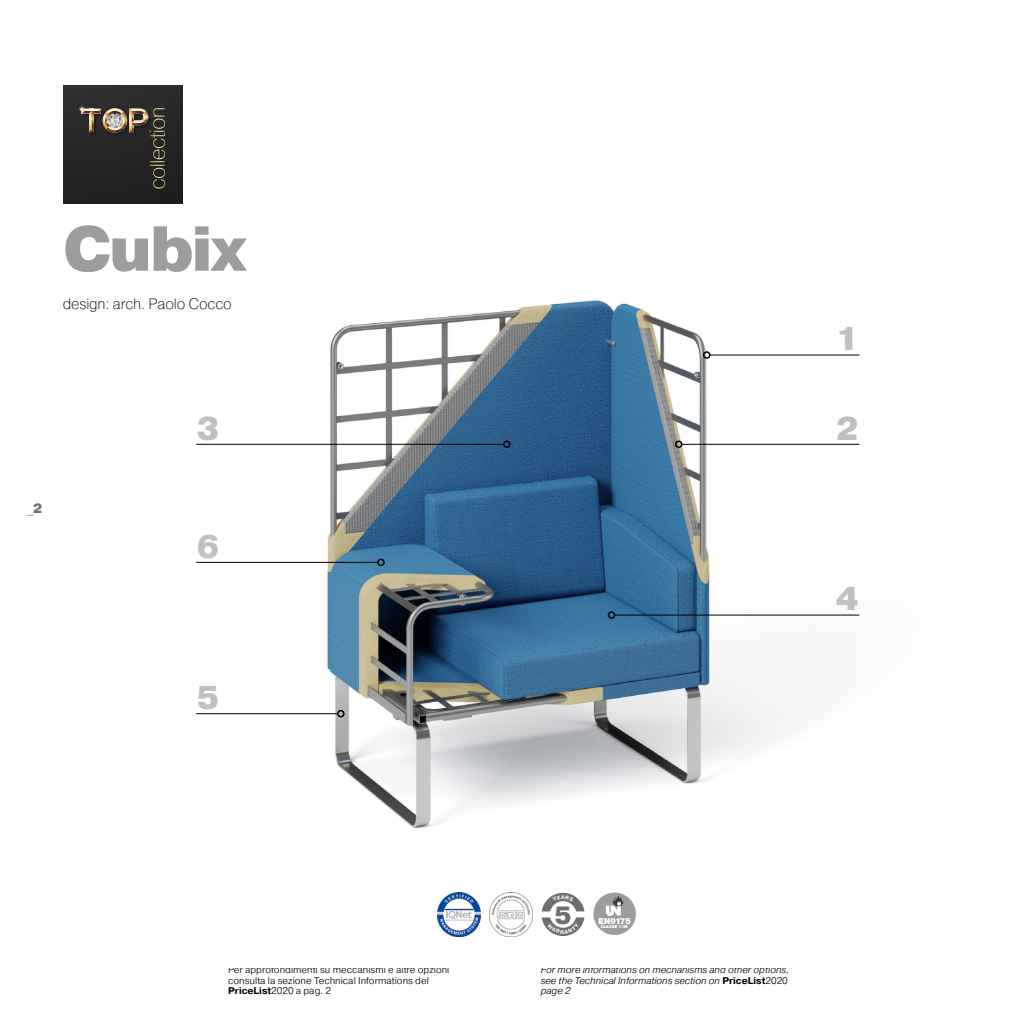
<style>
.page{position:relative;width:1021px;height:1021px;background:#fff}
.page>*{position:absolute;margin:0;border:0;box-sizing:border-box;transform-origin:0 0}
.t1{font:900 63.45px "Pragmatica";letter-spacing:-.04em;color:#9d9d9c}
.t2{font:900 33px "Pragmatica";color:#c1c0c0}
.t3{font:900 24.9px "Pragmatica";color:#706f6f}
.t4{font:200 15px "Pragmatica";letter-spacing:-.01em;color:#000}
.t5{font:300 13.5px "Pragmatica";color:#706f6f}
.t6{font:300 9.75px/10.5px "Pragmatica";color:#000}
.t7{font:italic 300 9.75px/10.5px "Pragmatica";color:#000}
.t8{font:900 8.25px "Pragmatica";letter-spacing:-.06em;color:#fff}
.t9{font:900 4.05px "Pragmatica";letter-spacing:-.01em;color:#fff}
.s1{font-weight:900}
.s2{font-weight:700}
.s3{font-weight:700;font-style:normal}
.s4{font-style:normal}
</style>
<div class="page">
<img style="left:182px;top:85px;width:678px;height:852px">
<svg style="left:64px;top:85px;width:118px;height:119px"></svg>
<img style="left:437px;top:892px;width:43px;height:44px">
<img style="left:489px;top:892px;width:43px;height:44px">
<div style="left:593px;top:892px;width:43px;height:43px;background:#9d9d9c;border-radius:50%"></div>
<svg style="left:606px;top:895px;width:18px;height:21px"></svg>
<hr style="left:709px;top:354px;width:150px;height:1px;background:#000">
<div style="left:703px;top:351px;width:7px;height:8px;border:2px solid #000;border-radius:50%"></div>
<hr style="left:614px;top:614px;width:245px;height:1px;background:#000">
<div style="left:607px;top:611px;width:8px;height:8px;border:2px solid #000;border-radius:50%"></div>
<hr style="left:681px;top:444px;width:178px;height:1px;background:#000">
<div style="left:675px;top:440px;width:7px;height:8px;border:2px solid #000;border-radius:50%"></div>
<hr style="left:196px;top:444px;width:307px;height:1px;background:#000">
<div style="left:503px;top:440px;width:7px;height:8px;border:2px solid #000;border-radius:50%"></div>
<hr style="left:196px;top:713px;width:142px;height:1px;background:#000">
<div style="left:337px;top:710px;width:7px;height:7px;border:2px solid #000;border-radius:50%"></div>
<hr style="left:196px;top:562px;width:182px;height:1px;background:#000">
<div style="left:377px;top:558px;width:8px;height:8px;border:2px solid #000;border-radius:50%"></div>
<svg style="left:541px;top:892px;width:43px;height:19px"></svg>
<svg style="left:541px;top:917px;width:43px;height:19px"></svg>
<p class="t1" style="left:63px;top:208px;width:186px">Cubix</p>
<p class="t4" style="left:63px;top:294px;width:170px">design: arch. Paolo Cocco</p>
<p class="t2" style="left:835px;top:318px;width:25px">1</p>
<h3 class="t5" style="left:27px;top:500px;width:17px">_<span class="s1">2</span></h3>
<p class="t2" style="left:196px;top:407px;width:25px">3</p>
<p class="t2" style="left:835px;top:407px;width:25px">2</p>
<p class="t2" style="left:196px;top:525px;width:25px">6</p>
<p class="t2" style="left:835px;top:578px;width:25px">4</p>
<p class="t2" style="left:196px;top:676px;width:25px">5</p>
<p class="t6" style="left:228px;top:964px;width:223px">Per approfondimenti su meccanismi e altre opzioni consulta la sezione Technical Informations del<br><span class="s2">PriceList</span>2020 a pag. 2</p>
<p class="t3" style="left:554px;top:899px;width:19px">5</p>
<p class="t8" style="left:598px;top:915px;width:34px">EN9175</p>
<p class="t9" style="left:600px;top:924px;width:29px">CLASSE 1 IM</p>
<p class="t7" style="left:541px;top:964px;width:250px">For more informations on mechanisms and other options, see the Technical Informations section on <span class="s3">PriceList</span><span class="s4">2020 </span>page 2</p>
</div>
